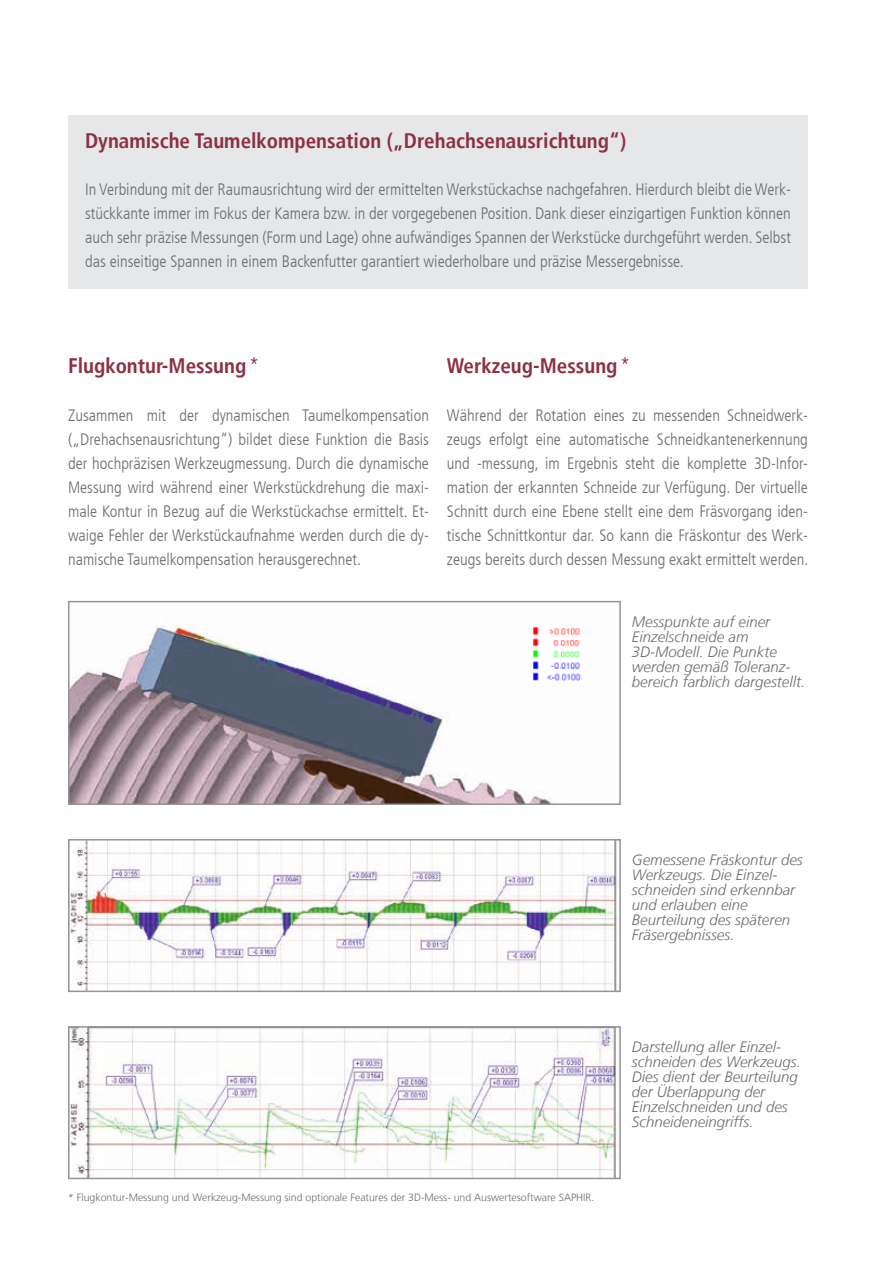
<style>
.page{position:relative;width:893px;height:1263px;background:#fff}
.page>*{position:absolute;margin:0;border:0;box-sizing:border-box;transform-origin:0 0}
.t1{font:700 condensed 21px "Frutiger LT";color:#8d2f45}
.t2{font:300 condensed 16.5px/24px "Frutiger LT";color:#6c6d70;text-align:justify}
.t3{font:italic 300 15px/15px "Frutiger LT";color:#6c6d70}
.t4{font:300 10.5px "Frutiger LT";color:#6c6d70}
.s1{font-weight:300}
</style>
<div class="page">
<img style="left:71px;top:842px;width:547px;height:147px">
<div style="left:68px;top:839px;width:553px;height:153px;border:2px solid #939598"></div>
<img style="left:71px;top:1029px;width:547px;height:147px">
<div style="left:68px;top:1026px;width:553px;height:153px;border:2px solid #939598"></div>
<img style="left:71px;top:625px;width:511px;height:177px">
<div style="left:68px;top:601px;width:553px;height:204px;border:2px solid #939598"></div>
<div style="left:68px;top:115px;width:740px;height:174px;background:#e6e7e9"></div>
<img style="left:531px;top:625px;width:50px;height:56px">
<p class="t1" style="left:85px;top:128px;width:543px">Dynamische Taumelkompensation („Drehachsenausrichtung“)</p>
<p class="t2" style="left:85px;top:178px;width:707px">In Verbindung mit der Raumausrichtung wird der ermittelten Werkstückachse nachgefahren. Hierdurch bleibt die Werk&shy;stückkante immer im Fokus der Kamera bzw. in der vorgegebenen Position. Dank dieser einzigartigen Funktion können auch sehr präzise Messungen (Form und Lage) ohne aufwändiges Spannen der Werkstücke durchgeführt werden. Selbst das einseitige Spannen in einem Backenfutter garantiert wiederholbare und präzise Messergebnisse.</p>
<p class="t1" style="left:68px;top:353px;width:193px">Flugkontur-Messung<span class="s1">*</span></p>
<p class="t1" style="left:447px;top:353px;width:185px">Werkzeug-Messung<span class="s1">*</span></p>
<p class="t2" style="left:68px;top:403px;width:362px">Zusammen mit der dynamischen Taumelkompensation („Drehachsenausrichtung“) bildet diese Funktion die Basis der hochpräzisen Werkzeugmessung. Durch die dynamische Messung wird während einer Werkstückdrehung die maxi&shy;male Kontur in Bezug auf die Werkstückachse ermittelt. Et&shy;waige Fehler der Werkstückaufnahme werden durch die dy&shy;namische Taumelkompensation herausgerechnet.</p>
<p class="t2" style="left:447px;top:403px;width:363px;text-align:left">Während der Rotation eines zu messenden Schneidwerk&shy;zeugs erfolgt eine automatische Schneidkantenerkennung und -messung, im Ergebnis steht die komplette 3D-Infor&shy;mation der erkannten Schneide zur Verfügung. Der virtuelle Schnitt durch eine Ebene stellt eine dem Fräsvorgang iden&shy;tische Schnittkontur dar. So kann die Fräskontur des Werk&shy;zeugs bereits durch dessen Messung exakt ermittelt werden.</p>
<p class="t3" style="left:632px;top:615px;width:175px">Messpunkte auf einer<br>Einzelschneide am<br>3D-Modell. Die Punkte werden gemäß Toleranz&shy;bereich farblich dargestellt.</p>
<p class="t3" style="left:632px;top:853px;width:172px">Gemessene Fräskontur des<br>Werkzeugs. Die Einzel&shy;schneiden sind erkennbar und erlauben eine<br>Beurteilung des späteren<br>Fräsergebnisses.</p>
<p class="t4" style="left:68px;top:1191px;width:528px">* Flugkontur-Messung und Werkzeug-Messung sind optionale Features der 3D-Mess- und Auswertesoftware SAPHIR.</p>
<p class="t3" style="left:632px;top:1040px;width:170px">Darstellung aller Einzel&shy;schneiden des Werkzeugs.<br>Dies dient der Beurteilung der Überlappung der<br>Einzelschneiden und des<br>Schneideneingriffs.</p>
</div>
